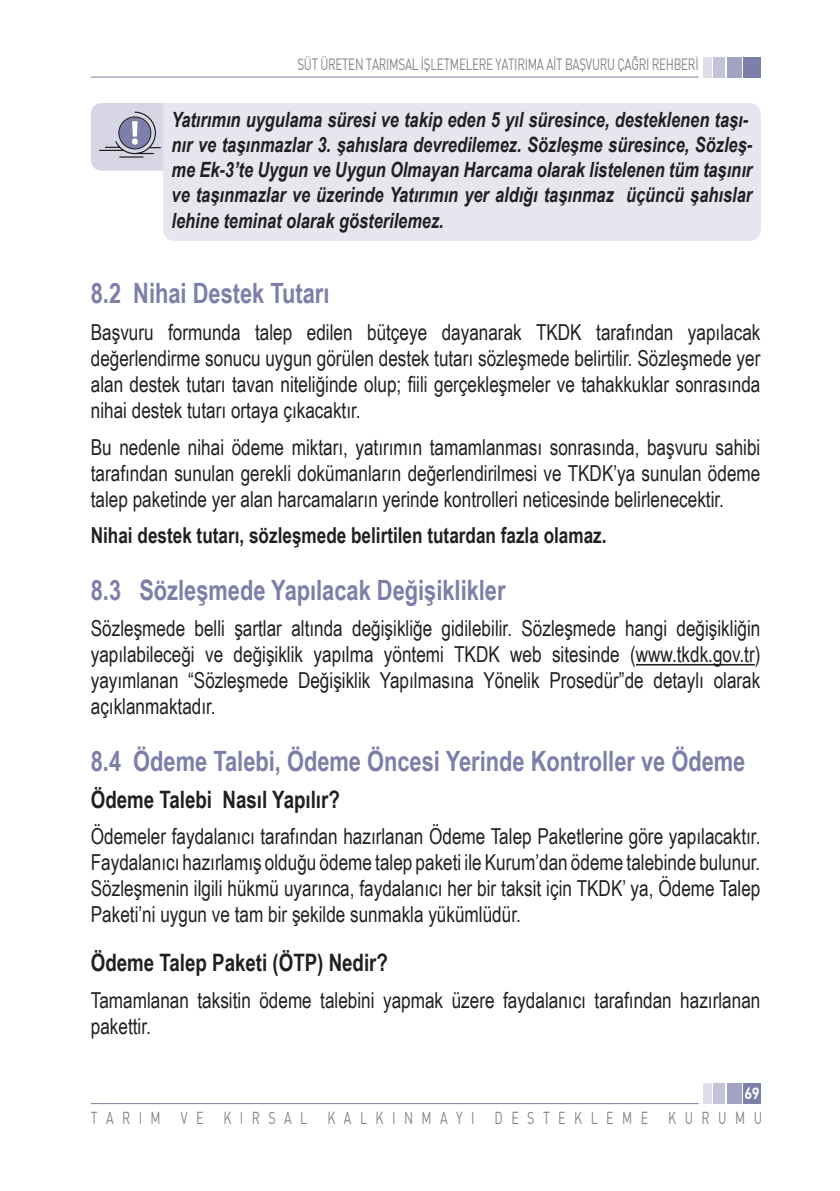
<style>
.page{position:relative;width:840px;height:1191px;background:#fff}
.page>*{position:absolute;margin:0;border:0;box-sizing:border-box;transform-origin:0 0}
.t1{font:700 28px "Arial Narrow";color:#7d7ea9;scale:.95 1}
.t2{font:700 24px "Arial Narrow";color:#231f20;scale:.95 1}
.t3{font:22px/26px "Arial Narrow";color:#231f20;text-align:justify;scale:.95 1}
.t4{font:700 22px "Arial Narrow";color:#231f20;scale:.95 1}
.t5{font:italic 700 21px/25.2px "Arial Narrow";color:#231f20;scale:.95 1}
.t6{font:17px "DINT";letter-spacing:.68em;color:#808285;scale:.73 1}
.t7{font:16px "DINT";letter-spacing:-.025em;color:#808285;scale:.73 1}
.t8{font:700 16px "DINT";color:#fff;scale:.9 1}
</style>
<div class="page">
<hr style="left:91px;top:77px;width:607px;height:1px;background:#7d7ea9">
<div style="left:702px;top:57px;width:9px;height:21px;background:#dfdde9"></div>
<div style="left:726px;top:57px;width:15px;height:21px;background:#a3a2c3"></div>
<div style="left:713px;top:57px;width:11px;height:21px;background:#c2c2d8"></div>
<div style="left:743px;top:57px;width:17px;height:21px;background:#7d7ea9"></div>
<hr style="left:91px;top:1103px;width:607px;height:1px;background:#7d7ea9">
<div style="left:702px;top:1083px;width:9px;height:21px;background:#dfdde9"></div>
<div style="left:726px;top:1083px;width:15px;height:21px;background:#a3a2c3"></div>
<div style="left:713px;top:1083px;width:11px;height:21px;background:#c2c2d8"></div>
<div style="left:743px;top:1083px;width:17px;height:21px;background:#7d7ea9"></div>
<hr style="left:635px;top:664px;width:119px;height:1px;background:#231f20">
<div style="left:163px;top:103px;width:597px;height:138px;background:#e6e6ef"></div>
<svg style="left:91px;top:103px;width:77px;height:68px;background:#c2c2d3"></svg>
<p class="t7" style="left:297px;top:55px;width:551px">SÜT ÜRETEN TARIMSAL İŞLETMELERE YATIRIMA AİT BAŞVURU ÇAĞRI REHBERİ</p>
<p class="t5" style="left:171px;top:106px;width:612px">Yatırımın uygulama süresi ve takip eden 5 yıl süresince, desteklenen taşı&shy;nır ve taşınmazlar 3. şahıslara devredilemez. Sözleşme süresince, Sözleş&shy;me Ek-3’te Uygun ve Uygun Olmayan Harcama olarak listelenen tüm taşınır ve taşınmazlar ve üzerinde Yatırımın yer aldığı taşınmaz üçüncü şahıslar lehine teminat olarak gösterilemez.</p>
<p class="t1" style="left:91px;top:272px;width:252px">8.2 Nihai Destek Tutarı</p>
<p class="t3" style="left:91px;top:318px;width:706px">Başvuru formunda talep edilen bütçeye dayanarak TKDK tarafından yapılacak değerlendirme sonucu uygun görülen destek tutarı sözleşmede belirtilir. Sözleşmede yer alan destek tutarı tavan niteliğinde olup; fiili gerçekleşmeler ve tahakkuklar sonrasında nihai destek tutarı ortaya çıkacaktır.</p>
<p class="t3" style="left:91px;top:433px;width:706px">Bu nedenle nihai ödeme miktarı, yatırımın tamamlanması sonrasında, başvuru sahibi tarafından sunulan gerekli dokümanların değerlendirilmesi ve TKDK’ya sunulan ödeme talep paketinde yer alan harcamaların yerinde kontrolleri neticesinde belirlenecektir.</p>
<p class="t4" style="left:91px;top:519px;width:544px">Nihai destek tutarı, sözleşmede belirtilen tutardan fazla olamaz.</p>
<p class="t1" style="left:91px;top:568px;width:438px">8.3 Sözleşmede Yapılacak Değişiklikler</p>
<p class="t3" style="left:91px;top:615px;width:706px">Sözleşmede belli şartlar altında değişikliğe gidilebilir. Sözleşmede hangi değişikliğin yapılabileceği ve değişiklik yapılma yöntemi TKDK web sitesinde (www.tkdk.gov.tr) yayımlanan “Sözleşmede Değişiklik Yapılmasına Yönelik Prosedür”de detaylı olarak açıklanmaktadır.</p>
<p class="t1" style="left:91px;top:739px;width:690px">8.4 Ödeme Talebi, Ödeme Öncesi Yerinde Kontroller ve Ödeme</p>
<p class="t2" style="left:91px;top:781px;width:263px">Ödeme Talebi Nasıl Yapılır?</p>
<p class="t3" style="left:91px;top:822px;width:706px">Ödemeler faydalanıcı tarafından hazırlanan Ödeme Talep Paketlerine göre yapılacaktır.<br>Faydalanıcı hazırlamış olduğu ödeme talep paketi ile Kurum’dan ödeme talebinde bulunur.<br>Sözleşmenin ilgili hükmü uyarınca, faydalanıcı her bir taksit için TKDK’ ya, Ödeme Talep Paketi’ni uygun ve tam bir şekilde sunmakla yükümlüdür.</p>
<p class="t2" style="left:91px;top:944px;width:314px">Ödeme Talep Paketi (ÖTP) Nedir?</p>
<p class="t3" style="left:91px;top:986px;width:706px">Tamamlanan taksitin ödeme talebini yapmak üzere faydalanıcı tarafından hazırlanan pakettir.</p>
<p class="t8" style="left:744px;top:1082px;width:18px">69</p>
<p class="t6" style="left:91px;top:1107px;width:920px">TARIM VE KIRSAL KALKINMAYI DESTEKLEME KURUMU</p>
</div>
